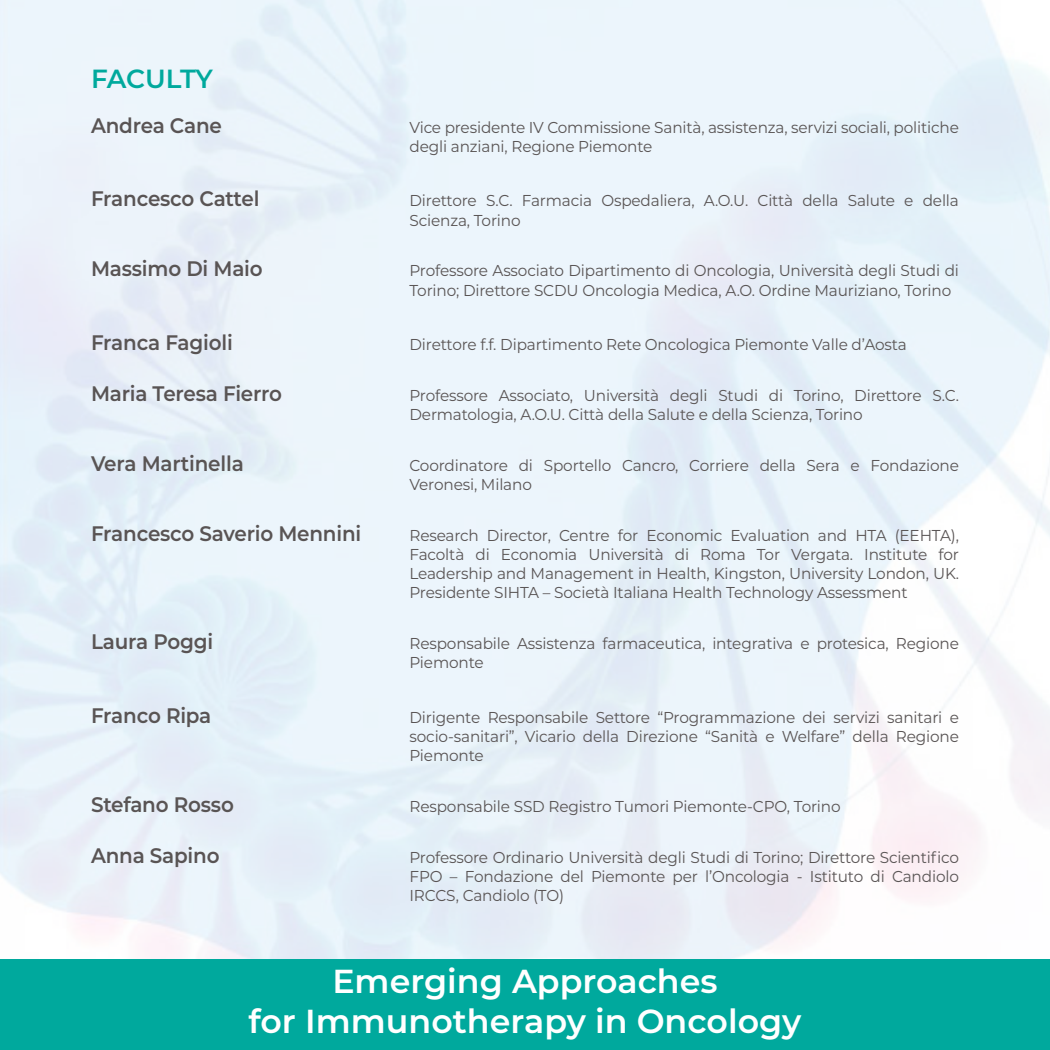
<style>
.page{position:relative;width:1050px;height:1050px;background:#fff}
.page>*{position:absolute;margin:0;border:0;box-sizing:border-box;transform-origin:0 0}
.t1{font:600 33.25px "Montserrat";color:#fff}
.t2{font:600 26.25px "Montserrat";letter-spacing:-.01em;color:#00a99d}
.t3{font:600 21px "Montserrat";letter-spacing:-.01em;color:#595454;scale:.95 1}
.t4{font:15.75px/19.2px "Montserrat";letter-spacing:-.01em;color:#595454}
</style>
<div class="page">
<div style="left:0;top:959px;width:1050px;height:91px;background:#00a99d"></div>
<p class="t2" style="left:91px;top:60px;width:123px">FACULTY</p>
<p class="t3" style="left:91px;top:111px;width:139px">Andrea Cane</p>
<p class="t4" style="left:409px;top:117px;width:551px">Vice presidente IV Commissione Sanità, assistenza, servizi sociali, politiche degli anziani, Regione Piemonte</p>
<p class="t3" style="left:91px;top:184px;width:179px">Francesco Cattel</p>
<p class="t4" style="left:409px;top:191px;width:551px">Direttore S.C. Farmacia Ospedaliera, A.O.U. Città della Salute e della<br>Scienza, Torino</p>
<p class="t3" style="left:91px;top:254px;width:182px">Massimo Di Maio</p>
<p class="t4" style="left:410px;top:261px;width:551px">Professore Associato Dipartimento di Oncologia, Università degli Studi di<br>Torino; Direttore SCDU Oncologia Medica, A.O. Ordine Mauriziano, Torino</p>
<p class="t3" style="left:91px;top:328px;width:151px">Franca Fagioli</p>
<p class="t4" style="left:410px;top:334px;width:499px">Direttore f.f. Dipartimento Rete Oncologica Piemonte Valle d’Aosta</p>
<p class="t3" style="left:91px;top:378px;width:203px">Maria Teresa Fierro</p>
<p class="t4" style="left:409px;top:385px;width:551px">Professore Associato, Università degli Studi di Torino, Direttore S.C.<br>Dermatologia, A.O.U. Città della Salute e della Scienza, Torino</p>
<p class="t3" style="left:91px;top:448px;width:162px">Vera Martinella</p>
<p class="t4" style="left:410px;top:455px;width:551px">Coordinatore di Sportello Cancro, Corriere della Sera e Fondazione<br>Veronesi, Milano</p>
<p class="t3" style="left:91px;top:518px;width:286px">Francesco Saverio Mennini</p>
<p class="t4" style="left:409px;top:525px;width:551px;text-align:justify">Research Director, Centre for Economic Evaluation and HTA (EEHTA), Facoltà di Economia Università di Roma Tor Vergata. Institute for Leadership and Management in Health, Kingston, University London, UK.<br>Presidente SIHTA – Società Italiana Health Technology Assessment</p>
<p class="t3" style="left:91px;top:627px;width:130px">Laura Poggi</p>
<p class="t4" style="left:409px;top:633px;width:551px">Responsabile Assistenza farmaceutica, integrativa e protesica, Regione<br>Piemonte</p>
<p class="t3" style="left:91px;top:700px;width:128px">Franco Ripa</p>
<p class="t4" style="left:410px;top:707px;width:551px;text-align:justify">Dirigente Responsabile Settore “Programmazione dei servizi sanitari e socio-sanitari”, Vicario della Direzione “Sanità e Welfare” della Regione Piemonte</p>
<p class="t3" style="left:91px;top:790px;width:152px">Stefano Rosso</p>
<p class="t4" style="left:409px;top:796px;width:433px">Responsabile SSD Registro Tumori Piemonte-CPO, Torino</p>
<p class="t3" style="left:91px;top:840px;width:137px">Anna Sapino</p>
<p class="t4" style="left:410px;top:847px;width:551px;text-align:justify">Professore Ordinario Università degli Studi di Torino; Direttore Scientifico FPO – Fondazione del Piemonte per l’Oncologia - Istituto di Candiolo IRCCS, Candiolo (TO)</p>
<p class="t1" style="left:332px;top:958px;width:387px">Emerging Approaches</p>
<p class="t1" style="left:249px;top:998px;width:554px">for Immunotherapy in Oncology</p>
</div>
